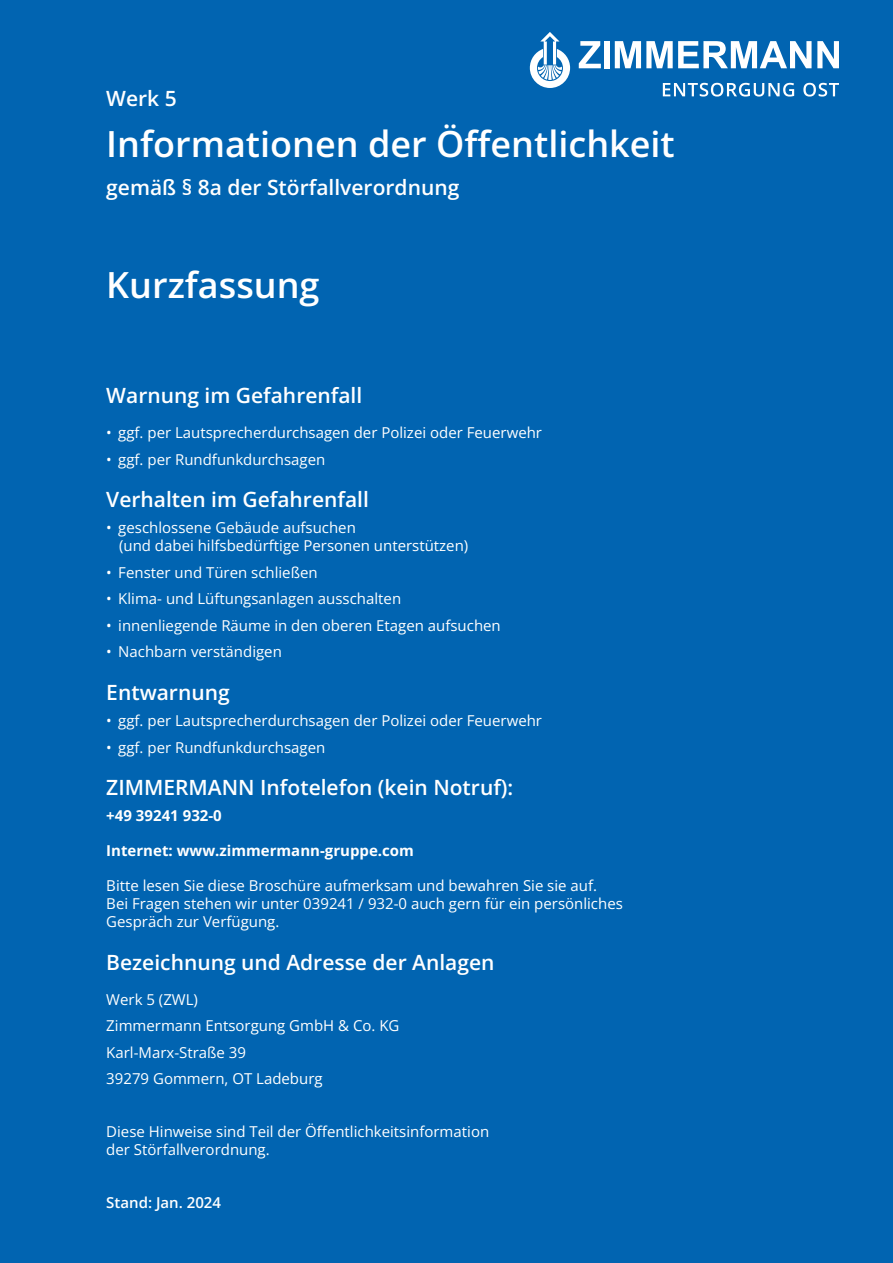
<style>
.page{position:relative;width:893px;height:1263px;background:#0164b1}
.page>*{position:absolute;margin:0;border:0;box-sizing:border-box;transform-origin:0 0}
.t1{font:600 36px "Open Sans";color:#fff}
.t2{font:600 21px "Open Sans";color:#fff}
.t3{font:15px/18px "Open Sans";color:#fff}
.t4{font:700 15px "Open Sans";color:#fff}
.t5{font:600 15px "Open Sans";color:#fff}
</style>
<div class="page">
<svg style="left:663px;top:83px;width:131px;height:14px"></svg>
<svg style="left:803px;top:83px;width:36px;height:14px"></svg>
<svg style="left:579px;top:41px;width:22px;height:27px"></svg>
<div style="left:604px;top:41px;width:6px;height:27px;background:#fff"></div>
<svg style="left:615px;top:41px;width:196px;height:27px"></svg>
<svg style="left:817px;top:41px;width:22px;height:27px"></svg>
<svg style="left:530px;top:32px;width:40px;height:56px"></svg>
<p class="t2" style="left:106px;top:84px;width:72px">Werk 5</p>
<p class="t1" style="left:106px;top:120px;width:570px">Informationen der Öffentlichkeit</p>
<p class="t2" style="left:106px;top:173px;width:354px">gemäß § 8a der Störfallverordnung</p>
<h1 class="t1" style="left:106px;top:260px;width:215px">Kurzfassung</h1>
<h2 class="t2" style="left:106px;top:381px;width:258px">Warnung im Gefahrenfall</h2>
<p class="t3" style="left:106px;top:423px;width:437px">• ggf. per Lautsprecherdurchsagen der Polizei oder Feuerwehr</p>
<p class="t3" style="left:106px;top:450px;width:221px">• ggf. per Rundfunkdurchsagen</p>
<h2 class="t2" style="left:106px;top:485px;width:264px">Verhalten im Gefahrenfall</h2>
<p class="t3" style="left:119px;top:518px;width:351px;text-indent:-13px">• geschlossene Gebäude aufsuchen<br>(und dabei hilfsbedürftige Personen unterstützen)</p>
<p class="t3" style="left:106px;top:563px;width:213px">• Fenster und Türen schließen</p>
<p class="t3" style="left:106px;top:589px;width:296px">• Klima- und Lüftungsanlagen ausschalten</p>
<p class="t3" style="left:106px;top:616px;width:396px">• innenliegende Räume in den oberen Etagen aufsuchen</p>
<p class="t3" style="left:106px;top:642px;width:177px">• Nachbarn verständigen</p>
<h2 class="t2" style="left:106px;top:677px;width:125px">Entwarnung</h2>
<p class="t3" style="left:106px;top:711px;width:437px">• ggf. per Lautsprecherdurchsagen der Polizei oder Feuerwehr</p>
<p class="t3" style="left:106px;top:738px;width:221px">• ggf. per Rundfunkdurchsagen</p>
<h2 class="t2" style="left:106px;top:773px;width:409px">ZIMMERMANN Infotelefon (kein Notruf):</h2>
<p class="t4" style="left:106px;top:805px;width:117px">+49 39241 932-0</p>
<p class="t4" style="left:106px;top:840px;width:309px">Internet: www.zimmermann-gruppe.com</p>
<p class="t3" style="left:106px;top:876px;width:518px">Bitte lesen Sie diese Broschüre aufmerksam und bewahren Sie sie auf.<br>Bei Fragen stehen wir unter 039241 / 932-0 auch gern für ein persönliches<br>Gespräch zur Verfügung.</p>
<h2 class="t2" style="left:106px;top:947px;width:390px">Bezeichnung und Adresse der Anlagen</h2>
<p class="t3" style="left:106px;top:990px;width:93px">Werk 5 (ZWL)</p>
<p class="t3" style="left:106px;top:1016px;width:295px">Zimmermann Entsorgung GmbH &amp; Co. KG</p>
<p class="t3" style="left:106px;top:1043px;width:141px">Karl-Marx-Straße 39</p>
<p class="t3" style="left:106px;top:1069px;width:218px">39279 Gommern, OT Ladeburg</p>
<p class="t3" style="left:106px;top:1122px;width:384px">Diese Hinweise sind Teil der Öffentlichkeitsinformation der Störfallverordnung.</p>
<p class="t5" style="left:106px;top:1192px;width:116px">Stand: Jan. 2024</p>
</div>
